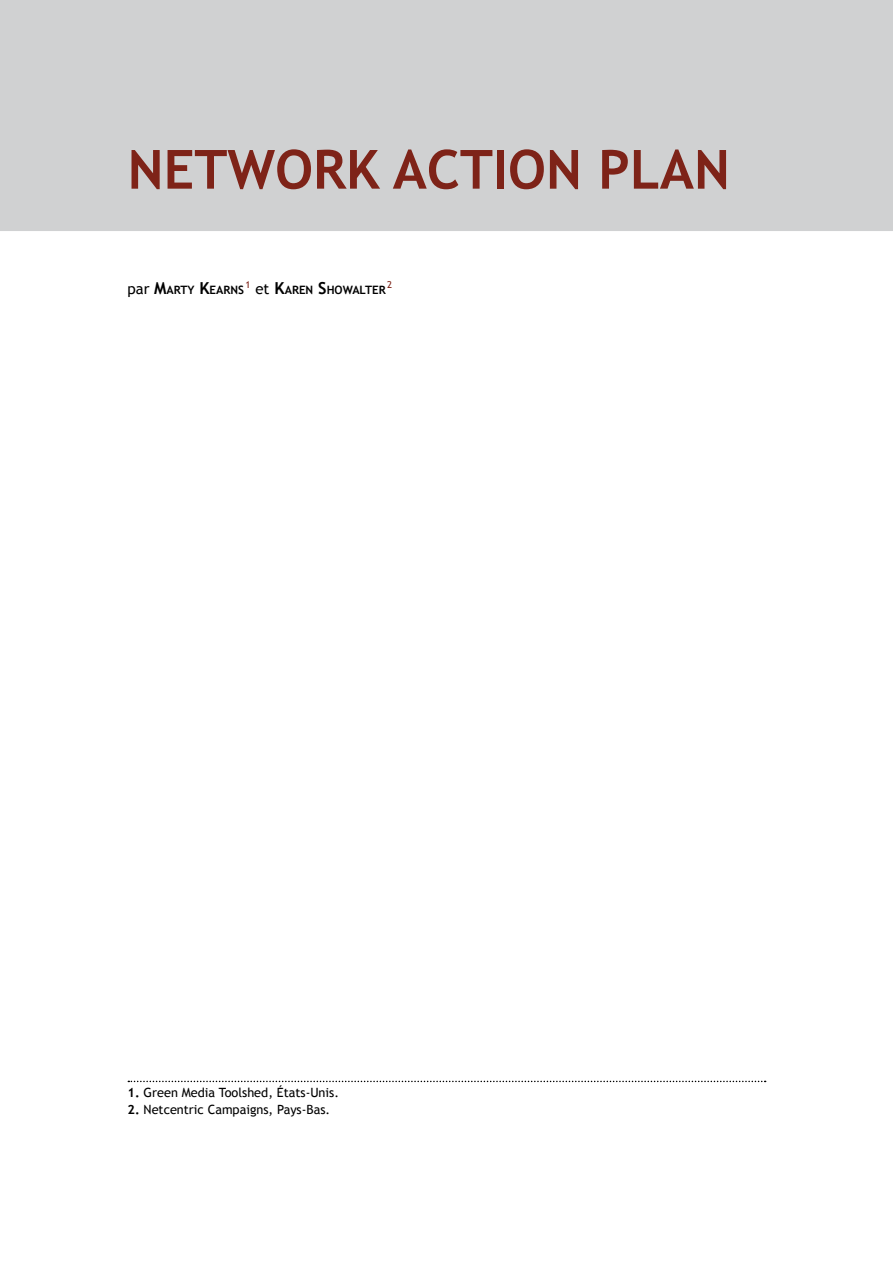
<style>
.page{position:relative;width:893px;height:1263px;background:#fff}
.page>*{position:absolute;margin:0;border:0;box-sizing:border-box;transform-origin:0 0}
.t1{font:700 54px "Trebuchet MS";color:#7e2318}
.t2{font:12.75px "Trebuchet MS";color:#000}
.t3{font:700 11.55px "Trebuchet MS";color:#000}
.t4{font:9.6px "Trebuchet MS";color:#7e2318}
.s1{font-weight:400;font-size:15px}
.s2{font-size:16.5px}
.s3{font-weight:700}
</style>
<div class="page">
<div style="left:0;top:0;width:893px;height:231px;background:#d0d1d2"></div>
<svg style="left:128px;top:1081px;width:638px;height:1px"></svg>
<h1 class="t1" style="left:128px;top:136px;width:33px">NET</h1>
<h1 class="t1" style="left:227px;top:136px;width:84px">WORK</h1>
<h1 class="t1" style="left:393px;top:136px;width:32px">ACTION</h1>
<h1 class="t1" style="left:598px;top:136px;width:96px">PLAN</h1>
<p class="t3" style="left:128px;top:282px;width:260px"><span class="s1">par</span> <span class="s2">M</span>ARTY <span class="s2">K</span>EARNS<sup>1</sup> <span class="s1">et</span> <span class="s2">K</span>AREN <span class="s2">S</span>HOWALTER</p>
<p class="t4" style="left:387px;top:279px;width:7px">2</p>
<p class="t2" style="left:128px;top:1085px;width:213px"><span class="s3">1.</span> Green Media Toolshed, États-Unis.</p>
<p class="t2" style="left:128px;top:1102px;width:204px"><span class="s3">2.</span> Netcentric Campaigns, Pays-Bas.</p>
</div>
